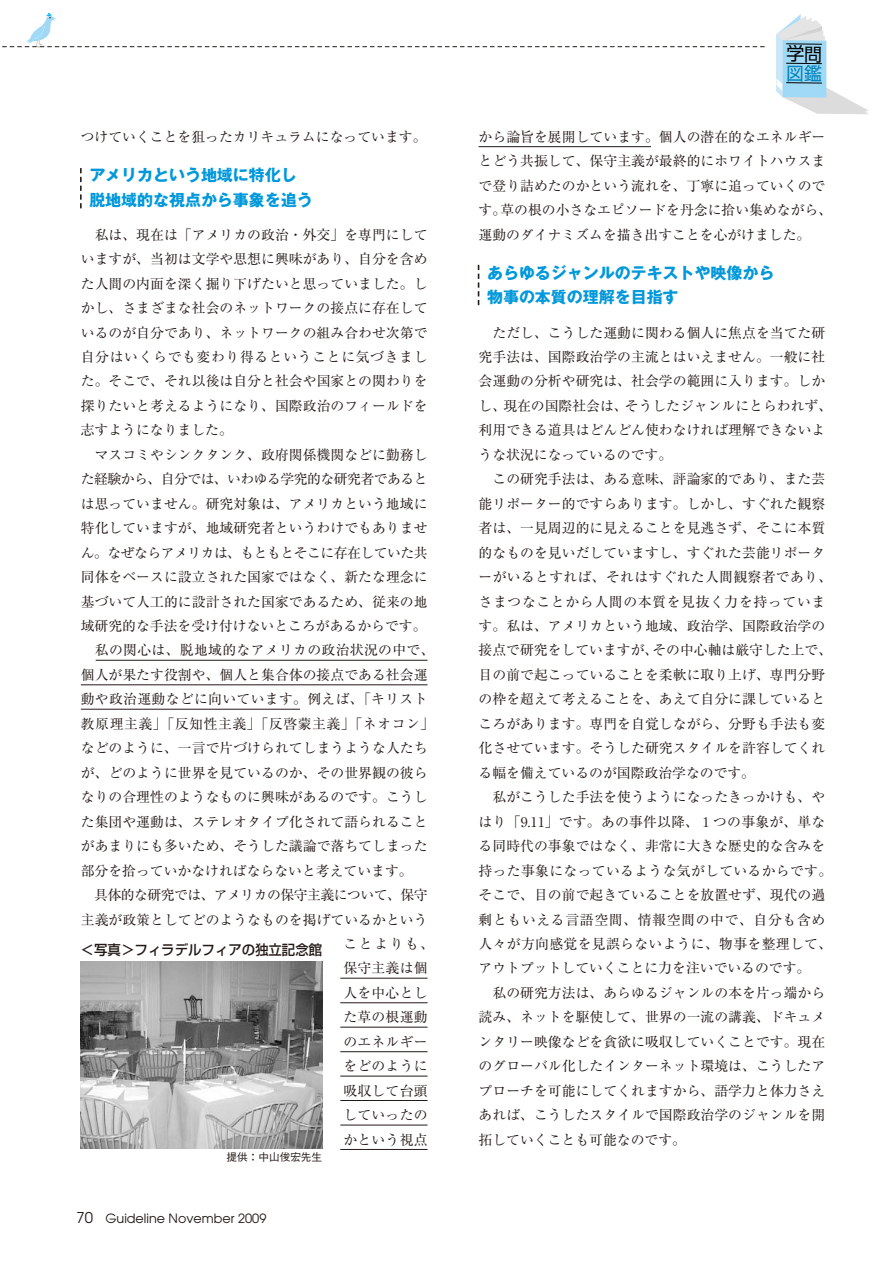
<style>
.page{position:relative;width:893px;height:1262px;background:#fff}
.page>*{position:absolute;margin:0;border:0;box-sizing:border-box;transform-origin:0 0}
.t1{font:17.85px "Shin Go";color:#000}
.t2{font:17.85px "Shin Go";color:#0082bb}
.t3{font:700 15.9px/24.5px "Gothic MB101";color:#0098db}
.t4{font:13.8px/24.5px "Ryumin";letter-spacing:.005em;color:#231916}
.t5{font:13.8px "Ryumin";letter-spacing:-.035em;color:#231916}
.t6{font:13.8px "Ryumin";letter-spacing:.025em;color:#231916}
.t7{font:13.8px "Ryumin";letter-spacing:.045em;color:#231916}
.t8{font:500 13.8px "Shin Go";color:#231916}
.t9{font:12.75px "Avant Garde";color:#231916}
.t10{font:500 10.65px "Gothic BBB";color:#231916}
.s1{font-size:14.85px}
</style>
<div class="page">
<svg style="left:776px;top:14px;width:93px;height:100px"></svg>
<hr style="left:786px;top:44px;width:35px;height:1px;background:#000">
<hr style="left:786px;top:63px;width:35px;height:1px;background:#000">
<hr style="left:786px;top:82px;width:35px;height:1px;background:#000">
<svg style="left:2px;top:13px;width:763px;height:35px"></svg>
<svg style="left:80px;top:168px;width:2px;height:40px"></svg>
<svg style="left:478px;top:265px;width:1px;height:40px"></svg>
<hr style="left:96px;top:660px;width:331px;height:1px;background:#231916">
<hr style="left:81px;top:684px;width:346px;height:1px;background:#231916">
<hr style="left:340px;top:978px;width:87px;height:1px;background:#231916">
<hr style="left:340px;top:1002px;width:87px;height:1px;background:#231916">
<hr style="left:340px;top:1026px;width:87px;height:1px;background:#231916">
<hr style="left:340px;top:1051px;width:87px;height:1px;background:#231916">
<hr style="left:340px;top:1075px;width:87px;height:1px;background:#231916">
<hr style="left:340px;top:1100px;width:87px;height:1px;background:#231916">
<hr style="left:340px;top:1124px;width:87px;height:1px;background:#231916">
<hr style="left:340px;top:1149px;width:87px;height:1px;background:#231916">
<hr style="left:81px;top:709px;width:219px;height:1px;background:#231916">
<img style="left:81px;top:961px;width:241px;height:187px">
<hr style="left:478px;top:146px;width:173px;height:1px;background:#231916">
<p class="t4" style="left:81px;top:126px;width:347px">つけていくことを狙ったカリキュラムになっています。</p>
<p class="t3" style="left:89px;top:165px;width:225px">アメリカという地域に特化し脱地域的な視点から事象を追う</p>
<p class="t4" style="left:81px;top:224px;width:348px;text-align:justify;text-indent:14px">私は、現在は「アメリカの政治・外交」を専門にしていますが、当初は文学や思想に興味があり、自分を含めた人間の内面を深く掘り下げたいと思っていました。しかし、さまざまな社会のネットワークの接点に存在しているのが自分であり、ネットワークの組み合わせ次第で自分はいくらでも変わり得るということに気づきました。そこで、それ以後は自分と社会や国家との関わりを探りたいと考えるようになり、国際政治のフィールドを志すようになりました。</p>
<p class="t4" style="left:95px;top:444px;width:334px">マスコミやシンクタンク、政府関係機関などに勤務し</p>
<p class="t5" style="left:81px;top:474px;width:348px">た経験から、自分では、いわゆる学究的な研究者であると</p>
<p class="t4" style="left:81px;top:493px;width:348px">は思っていません。研究対象は、アメリカという地域に</p>
<p class="t4" style="left:81px;top:517px;width:348px">特化していますが、地域研究者というわけでもありませ</p>
<p class="t5" style="left:81px;top:547px;width:348px">ん。なぜならアメリカは、もともとそこに存在していた共</p>
<p class="t4" style="left:81px;top:566px;width:348px">同体をベースに設立された国家ではなく、新たな理念に</p>
<p class="t4" style="left:81px;top:591px;width:348px">基づいて人工的に設計された国家であるため、従来の地</p>
<p class="t4" style="left:81px;top:615px;width:347px">域研究的な手法を受け付けないところがあるからです。</p>
<p class="t6" style="left:95px;top:645px;width:341px">私の関心は、脱地域的なアメリカの政治状況の中で、</p>
<p class="t4" style="left:81px;top:664px;width:348px">個人が果たす役割や、個人と集合体の接点である社会運</p>
<p class="t6" style="left:81px;top:694px;width:348px">動や政治運動などに向いています。例えば、「キリスト</p>
<p class="t7" style="left:81px;top:719px;width:355px">教原理主義」「反知性主義」「反啓蒙主義」「ネオコン」</p>
<p class="t4" style="left:81px;top:737px;width:348px">などのように、一言で片づけられてしまうような人たち</p>
<p class="t4" style="left:81px;top:762px;width:348px">が、どのように世界を見ているのか、その世界観の彼ら</p>
<p class="t4" style="left:81px;top:786px;width:348px">なりの合理性のようなものに興味があるのです。こうし</p>
<p class="t4" style="left:81px;top:811px;width:348px">た集団や運動は、ステレオタイプ化されて語られること</p>
<p class="t4" style="left:81px;top:835px;width:348px">があまりにも多いため、そうした議論で落ちてしまった</p>
<p class="t4" style="left:81px;top:860px;width:333px">部分を拾っていかなければならないと考えています。</p>
<p class="t5" style="left:94px;top:890px;width:335px">具体的な研究では、アメリカの保守主義について、保守</p>
<p class="t4" style="left:81px;top:909px;width:348px">主義が政策としてどのようなものを掲げているかという</p>
<p class="t4" style="left:343px;top:933px;width:92px">ことよりも、</p>
<p class="t4" style="left:343px;top:958px;width:85px">保守主義は個</p>
<p class="t4" style="left:343px;top:982px;width:85px">人を中心とし</p>
<p class="t4" style="left:343px;top:1006px;width:85px">た草の根運動</p>
<p class="t4" style="left:343px;top:1031px;width:85px">のエネルギー</p>
<p class="t4" style="left:343px;top:1055px;width:85px">をどのように</p>
<p class="t4" style="left:343px;top:1080px;width:85px">吸収して台頭</p>
<p class="t4" style="left:343px;top:1104px;width:85px">していったの</p>
<p class="t4" style="left:343px;top:1129px;width:85px">かという視点</p>
<p class="t8" style="left:81px;top:944px;width:243px">＜写真＞フィラデルフィアの独立記念館</p>
<p class="t10" style="left:226px;top:1153px;width:97px">提供：中山俊宏先生</p>
<p class="t9" style="left:77px;top:1213px;width:191px"><span class="s1">70</span> Guideline November 2009</p>
<p class="t1" style="left:786px;top:47px;width:37px">学問</p>
<p class="t2" style="left:786px;top:66px;width:37px">図鑑</p>
<p class="t4" style="left:478px;top:126px;width:355px">から論旨を展開しています。個人の潜在的なエネルギーとどう共振して、保守主義が最終的にホワイトハウスまで登り詰めたのかという流れを、丁寧に追っていくのです。草の根の小さなエピソードを丹念に拾い集めながら、運動のダイナミズムを描き出すことを心がけました。</p>
<p class="t3" style="left:487px;top:263px;width:289px">あらゆるジャンルのテキストや映像から物事の本質の理解を目指す</p>
<p class="t4" style="left:478px;top:322px;width:355px;text-indent:14px">ただし、こうした運動に関わる個人に焦点を当てた研究手法は、国際政治学の主流とはいえません。一般に社会運動の分析や研究は、社会学の範囲に入ります。しかし、現在の国際社会は、そうしたジャンルにとらわれず、利用できる道具はどんどん使わなければ理解できないような状況になっているのです。</p>
<p class="t4" style="left:478px;top:469px;width:355px;text-indent:14px">この研究手法は、ある意味、評論家的であり、また芸能リポーター的ですらあります。しかし、すぐれた観察者は、一見周辺的に見えることを見逃さず、そこに本質的なものを見いだしていますし、すぐれた芸能リポーターがいるとすれば、それはすぐれた人間観察者であり、さまつなことから人間の本質を見抜く力を持っています。私は、アメリカという地域、政治学、国際政治学の接点で研究をしていますが、その中心軸は厳守した上で、目の前で起こっていることを柔軟に取り上げ、専門分野の枠を超えて考えることを、あえて自分に課しているところがあります。専門を自覚しながら、分野も手法も変化させています。そうした研究スタイルを許容してくれる幅を備えているのが国際政治学なのです。</p>
<p class="t4" style="left:478px;top:786px;width:355px;text-indent:14px">私がこうした手法を使うようになったきっかけも、やはり「9.11」です。あの事件以降、１つの事象が、単なる同時代の事象ではなく、非常に大きな歴史的な含みを持った事象になっているような気がしているからです。そこで、目の前で起きていることを放置せず、現代の過剰ともいえる言語空間、情報空間の中で、自分も含め人々が方向感覚を見誤らないように、物事を整理して、アウトプットしていくことに力を注いでいるのです。</p>
<p class="t4" style="left:478px;top:982px;width:348px;text-align:justify;text-indent:14px">私の研究方法は、あらゆるジャンルの本を片っ端から読み、ネットを駆使して、世界の一流の講義、ドキュメンタリー映像などを貪欲に吸収していくことです。現在のグローバル化したインターネット環境は、こうしたアプローチを可能にしてくれますから、語学力と体力さえあれば、こうしたスタイルで国際政治学のジャンルを開拓していくことも可能なのです。</p>
</div>
